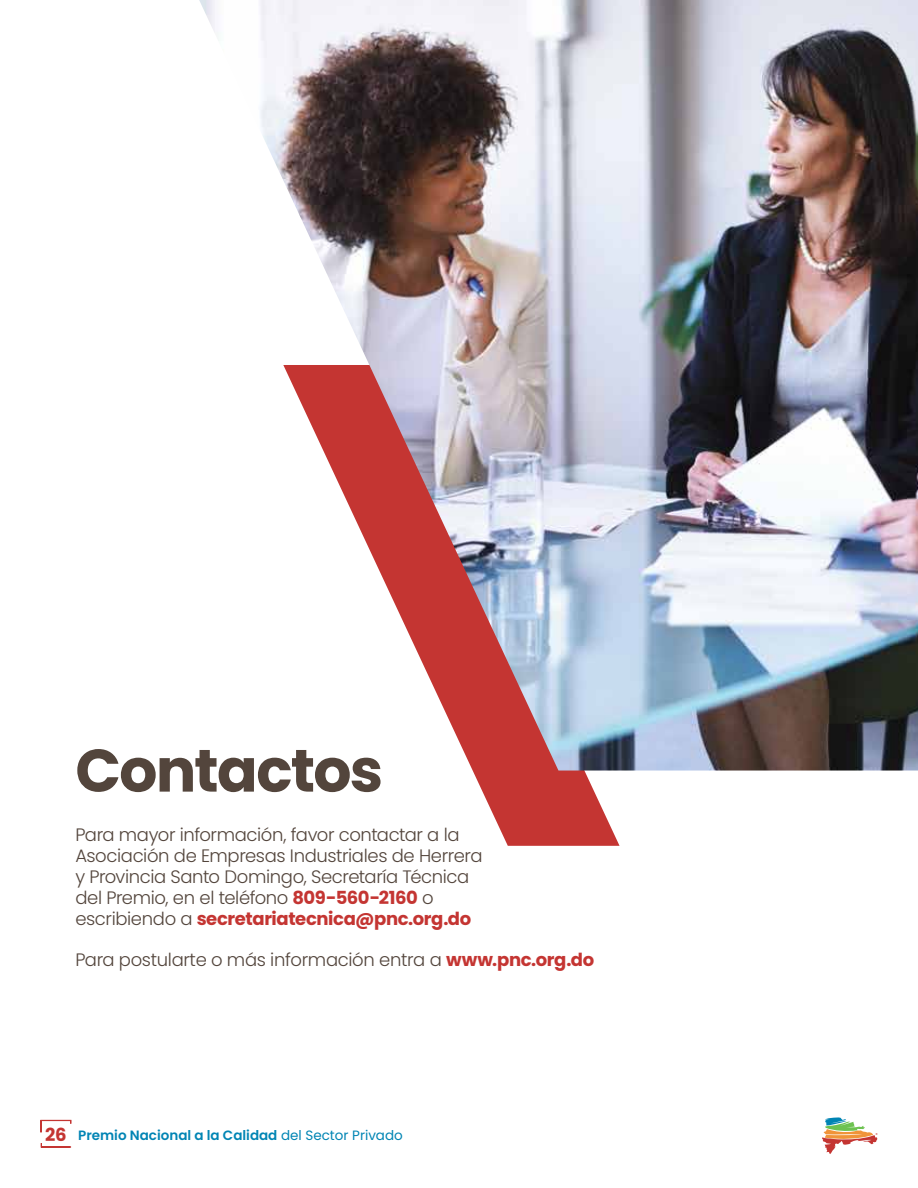
<style>
.page{position:relative;width:918px;height:1188px;background:#fff}
.page>*{position:absolute;margin:0;border:0;box-sizing:border-box;transform-origin:0 0}
.t1{font:700 60px "Poppins";letter-spacing:-.03em;color:#53453c}
.t2{font:300 18px/21px "Poppins";letter-spacing:-.02em;color:#53453c}
.t3{font:700 18px "Poppins";color:#c43532}
.t4{font:13.5px "Poppins";color:#0085b4}
.s1{font-weight:700;color:#c43532}
.s2{font-weight:600;color:#0084b4}
.s3{font-weight:600}
</style>
<div class="page">
<svg style="left:822px;top:1117px;width:56px;height:37px"></svg>
<svg style="left:473px;top:771px;width:147px;height:75px;fill:#c43532"></svg>
<img style="left:199px;top:0;width:719px;height:771px">
<svg style="left:40px;top:1120px;width:32px;height:13px"></svg>
<svg style="left:40px;top:1143px;width:31px;height:5px"></svg>
<h1 class="t1" style="left:75px;top:736px;width:309px">Contactos</h1>
<p class="t2" style="left:75px;top:824px;width:409px">Para mayor información, favor contactar a la Asociación de Empresas Industriales de Herrera y Provincia Santo Domingo, Secretaría Técnica del Premio, en el teléfono <span class="s1">809-560-2160</span> o escribiendo a <span class="s1">secretariatecnica@pnc.org.do</span></p>
<p class="t2" style="left:75px;top:949px;width:520px">Para postularte o más información entra a <span class="s1">www.pnc.org.do</span></p>
<p class="t3" style="left:45px;top:1124px;width:23px">26</p>
<p class="t4" style="left:78px;top:1127px;width:326px"><span class="s2">Premio Naciona</span><span class="s3">l a la Calidad</span> del Sector Privado</p>
</div>
